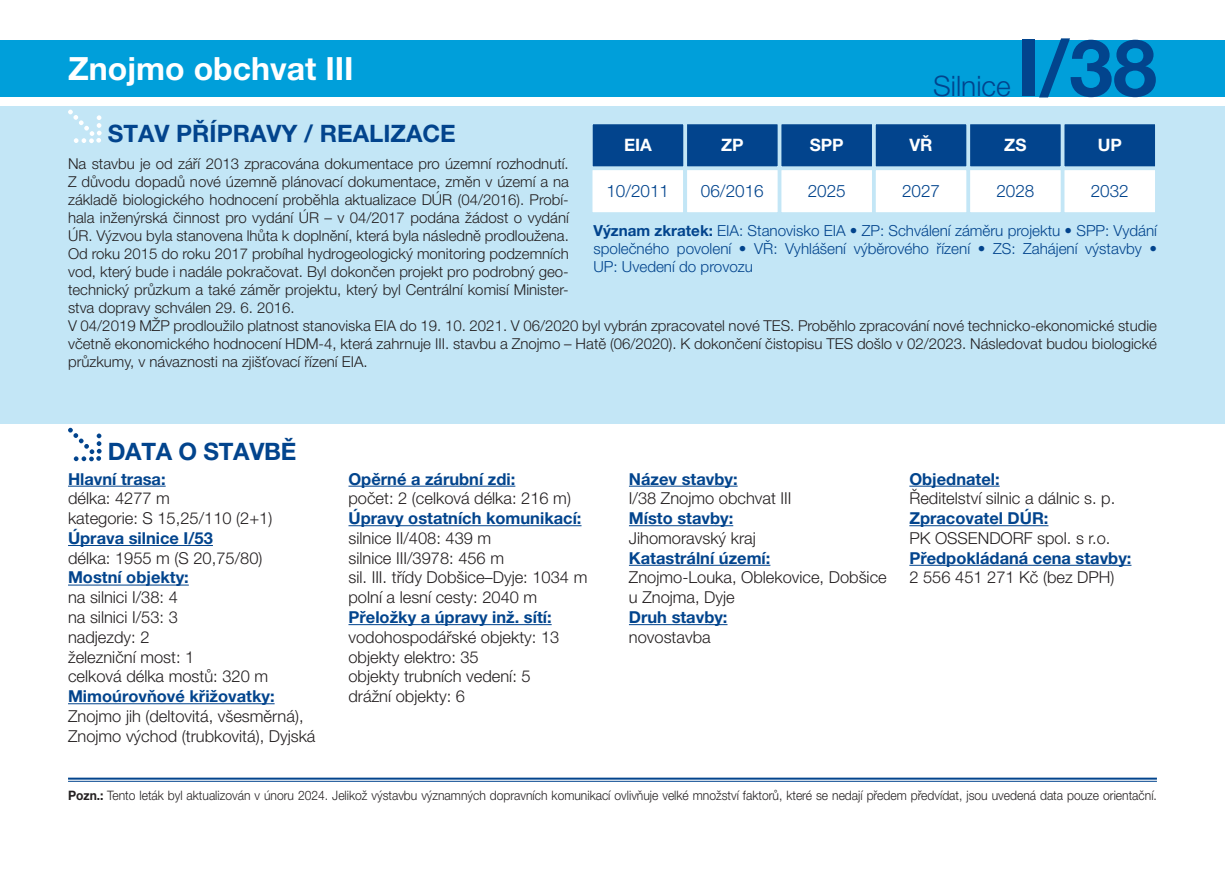
<style>
.page{position:relative;width:1225px;height:874px;background:#fff}
.page>*{position:absolute;margin:0;border:0;box-sizing:border-box;transform-origin:0 0}
.t1{font:700 78.8px "Helvetica Neue LT Pro";color:#02448d}
.t2{font:700 32px "Helvetica Neue LT Pro";color:#fff}
.t3{font:300 28.2px "Helvetica Neue LT Pro";color:#02448d}
.t4{font:700 24px "Helvetica Neue LT Pro";color:#02448d}
.t5{font:300 17.2px "Helvetica Neue LT Pro";color:#02448d}
.t6{font:700 17.2px "Helvetica Neue LT Pro";color:#fff}
.t7{font:300 16.4px/19.8px "Helvetica Neue LT Pro";color:#231f20}
.t8{font:700 16.4px "Helvetica Neue LT Pro";color:#02448d}
.t9{font:300 15.2px/18.2px "Helvetica Neue LT Pro";color:#02448d;text-align:justify}
.t10{font:300 15px/18px "Helvetica Neue LT Pro";color:#231f20;text-align:justify}
.t11{font:300 13px "Helvetica Neue LT Pro";color:#231f20;scale:.93 1}
.s1{font-weight:700}
.s2{font-weight:700;color:#02448d}
</style>
<div class="page">
<div style="left:0;top:106px;width:1225px;height:317px;background:#c3e6f6"></div>
<svg style="left:68px;top:110px;width:34px;height:33px"></svg>
<hr style="left:68px;top:777px;width:1089px;height:2px;background:#02448d">
<hr style="left:68px;top:780px;width:1089px;height:1px;background:#02448d">
<hr style="left:68px;top:485px;width:98px;height:1px;background:#02448d">
<hr style="left:68px;top:545px;width:145px;height:1px;background:#02448d">
<hr style="left:68px;top:584px;width:121px;height:1px;background:#02448d">
<hr style="left:68px;top:703px;width:207px;height:1px;background:#02448d">
<hr style="left:348px;top:485px;width:167px;height:1px;background:#02448d">
<hr style="left:348px;top:525px;width:233px;height:1px;background:#02448d">
<hr style="left:348px;top:624px;width:203px;height:1px;background:#02448d">
<hr style="left:629px;top:485px;width:108px;height:1px;background:#02448d">
<hr style="left:629px;top:525px;width:104px;height:1px;background:#02448d">
<hr style="left:629px;top:564px;width:141px;height:1px;background:#02448d">
<hr style="left:629px;top:624px;width:98px;height:1px;background:#02448d">
<hr style="left:909px;top:485px;width:90px;height:1px;background:#02448d">
<hr style="left:909px;top:525px;width:139px;height:1px;background:#02448d">
<hr style="left:909px;top:564px;width:222px;height:1px;background:#02448d">
<div style="left:0;top:40px;width:1225px;height:56px;background:#009fda"></div>
<svg style="left:68px;top:427px;width:34px;height:34px"></svg>
<div style="left:1063px;top:123px;width:93px;height:44px;background:#02448d"></div>
<div style="left:1062px;top:122px;width:95px;height:46px;border:2px solid #c3e6f6"></div>
<div style="left:875px;top:123px;width:92px;height:44px;background:#02448d"></div>
<div style="left:874px;top:122px;width:94px;height:46px;border:2px solid #c3e6f6"></div>
<div style="left:969px;top:123px;width:92px;height:44px;background:#02448d"></div>
<div style="left:968px;top:122px;width:94px;height:46px;border:2px solid #c3e6f6"></div>
<div style="left:780px;top:123px;width:93px;height:44px;background:#02448d"></div>
<div style="left:779px;top:122px;width:95px;height:46px;border:2px solid #c3e6f6"></div>
<div style="left:686px;top:123px;width:92px;height:44px;background:#02448d"></div>
<div style="left:685px;top:122px;width:94px;height:46px;border:2px solid #c3e6f6"></div>
<div style="left:592px;top:123px;width:92px;height:44px;background:#02448d"></div>
<div style="left:591px;top:122px;width:94px;height:46px;border:2px solid #c3e6f6"></div>
<div style="left:1063px;top:169px;width:93px;height:44px;background:#fff"></div>
<div style="left:1062px;top:168px;width:95px;height:46px;border:2px solid #c3e6f6"></div>
<div style="left:875px;top:169px;width:92px;height:44px;background:#fff"></div>
<div style="left:874px;top:168px;width:94px;height:46px;border:2px solid #c3e6f6"></div>
<div style="left:969px;top:169px;width:92px;height:44px;background:#fff"></div>
<div style="left:968px;top:168px;width:94px;height:46px;border:2px solid #c3e6f6"></div>
<div style="left:780px;top:169px;width:93px;height:44px;background:#fff"></div>
<div style="left:779px;top:168px;width:95px;height:46px;border:2px solid #c3e6f6"></div>
<div style="left:686px;top:169px;width:92px;height:44px;background:#fff"></div>
<div style="left:685px;top:168px;width:94px;height:46px;border:2px solid #c3e6f6"></div>
<div style="left:591px;top:169px;width:93px;height:44px;background:#fff"></div>
<div style="left:590px;top:168px;width:95px;height:46px;border:2px solid #c3e6f6"></div>
<p class="t2" style="left:68px;top:48px;width:287px">Znojmo obchvat III</p>
<p class="t3" style="left:933px;top:69px;width:79px">Silnice</p>
<p class="t1" style="left:1016px;top:19px;width:142px">I/38</p>
<p class="t4" style="left:108px;top:119px;width:350px">STAV PŘÍPRAVY / REALIZACE</p>
<p class="t6" style="left:624px;top:134px;width:29px">EIA</p>
<p class="t6" style="left:721px;top:134px;width:24px">ZP</p>
<p class="t6" style="left:809px;top:134px;width:35px">SPP</p>
<p class="t6" style="left:909px;top:134px;width:25px">VŘ</p>
<p class="t6" style="left:1004px;top:134px;width:24px">ZS</p>
<p class="t6" style="left:1097px;top:134px;width:26px">UP</p>
<p class="t5" style="left:606px;top:180px;width:64px">10/2011</p>
<p class="t5" style="left:701px;top:180px;width:64px">06/2016</p>
<p class="t5" style="left:807px;top:180px;width:40px">2025</p>
<p class="t5" style="left:902px;top:180px;width:40px">2027</p>
<p class="t5" style="left:996px;top:180px;width:40px">2028</p>
<p class="t5" style="left:1090px;top:180px;width:40px">2032</p>
<p class="t10" style="left:68px;top:154px;width:502px">Na stavbu je od září 2013 zpracována dokumentace pro územní rozhodnutí.<br>Z důvodu dopadů nové územně plánovací dokumentace, změn v území a na základě biologického hodnocení proběhla aktualizace DÚR (04/2016). Probí&shy;hala inženýrská činnost pro vydání ÚR – v 04/2017 podána žádost o vydání ÚR. Výzvou byla stanovena lhůta k doplnění, která byla následně prodloužena.</p>
<p class="t10" style="left:68px;top:244px;width:502px">Od roku 2015 do roku 2017 probíhal hydrogeologický monitoring podzemních vod, který bude i nadále pokračovat. Byl dokončen projekt pro podrobný geo&shy;technický průzkum a také záměr projektu, který byl Centrální komisí Minister&shy;stva dopravy schválen 29. 6. 2016.</p>
<p class="t10" style="left:68px;top:316px;width:1090px">V 04/2019 MŽP prodloužilo platnost stanoviska EIA do 19. 10. 2021. V 06/2020 byl vybrán zpracovatel nové TES. Proběhlo zpracování nové technicko-ekonomické studie včetně ekonomického hodnocení HDM-4, která zahrnuje III. stavbu a Znojmo – Hatě (06/2020). K dokončení čistopisu TES došlo v 02/2023. Následovat budou biologické průzkumy, v návaznosti na zjišťovací řízení EIA.</p>
<p class="t9" style="left:593px;top:221px;width:565px"><span class="s1">Význam zkratek:</span> EIA: Stanovisko EIA • ZP: Schválení záměru projektu • SPP: Vydání společného povolení • VŘ: Vyhlášení výběrového řízení • ZS: Zahájení výstavby • UP: Uvedení do provozu</p>
<p class="t4" style="left:108px;top:436px;width:190px">DATA O STAVBĚ</p>
<p class="t8" style="left:68px;top:468px;width:99px">Hlavní trasa:</p>
<p class="t7" style="left:68px;top:488px;width:103px">délka: 4277 m</p>
<p class="t7" style="left:68px;top:507px;width:206px">kategorie: S 15,25/110 (2+1)</p>
<p class="t8" style="left:68px;top:527px;width:146px">Úprava silnice I/53</p>
<p class="t7" style="left:68px;top:547px;width:196px">délka: 1955 m (S 20,75/80)</p>
<p class="t8" style="left:68px;top:567px;width:122px">Mostní objekty:</p>
<p class="t7" style="left:68px;top:586px;width:111px">na silnici I/38: 4</p>
<p class="t7" style="left:68px;top:606px;width:111px">na silnici I/53: 3</p>
<p class="t7" style="left:68px;top:626px;width:83px">nadjezdy: 2</p>
<p class="t7" style="left:68px;top:646px;width:128px">železniční most: 1</p>
<p class="t7" style="left:68px;top:666px;width:202px">celková délka mostů: 320 m</p>
<p class="t8" style="left:68px;top:685px;width:208px">Mimoúrovňové křižovatky:</p>
<p class="t7" style="left:68px;top:705px;width:249px">Znojmo jih (deltovitá, všesměrná),<br>Znojmo východ (trubkovitá), Dyjská</p>
<p class="t8" style="left:348px;top:468px;width:168px">Opěrné a zárubní zdi:</p>
<p class="t7" style="left:348px;top:488px;width:224px">počet: 2 (celková délka: 216 m)</p>
<p class="t8" style="left:348px;top:508px;width:234px">Úpravy ostatních komunikací:</p>
<p class="t7" style="left:348px;top:527px;width:144px">silnice II/408: 439 m</p>
<p class="t7" style="left:348px;top:547px;width:157px">silnice III/3978: 456 m</p>
<p class="t7" style="left:348px;top:567px;width:240px">sil. III. třídy Dobšice–Dyje: 1034 m</p>
<p class="t7" style="left:348px;top:586px;width:190px">polní a lesní cesty: 2040 m</p>
<p class="t8" style="left:348px;top:606px;width:205px">Přeložky a úpravy inž. sítí:</p>
<p class="t7" style="left:348px;top:626px;width:212px">vodohospodářské objekty: 13</p>
<p class="t7" style="left:348px;top:646px;width:132px">objekty elektro: 35</p>
<p class="t7" style="left:348px;top:666px;width:184px">objekty trubních vedení: 5</p>
<p class="t7" style="left:348px;top:685px;width:118px">drážní objekty: 6</p>
<p class="t8" style="left:629px;top:468px;width:110px">Název stavby:</p>
<p class="t7" style="left:629px;top:488px;width:164px">I/38 Znojmo obchvat III<br><span class="s2">Místo stavby:</span></p>
<p class="t7" style="left:629px;top:527px;width:128px">Jihomoravský kraj</p>
<p class="t8" style="left:629px;top:547px;width:143px">Katastrální území:</p>
<p class="t7" style="left:629px;top:567px;width:259px">Znojmo-Louka, Oblekovice, Dobšice u Znojma, Dyje</p>
<p class="t8" style="left:629px;top:606px;width:100px">Druh stavby:</p>
<p class="t7" style="left:629px;top:626px;width:83px">novostavba</p>
<p class="t8" style="left:909px;top:468px;width:92px">Objednatel:</p>
<p class="t7" style="left:909px;top:488px;width:207px">Ředitelství silnic a dálnic s. p.</p>
<p class="t8" style="left:909px;top:508px;width:141px">Zpracovatel DÚR:</p>
<p class="t7" style="left:909px;top:527px;width:203px">PK OSSENDORF spol. s r.o.</p>
<p class="t8" style="left:909px;top:547px;width:224px">Předpokládaná cena stavby:</p>
<p class="t7" style="left:909px;top:567px;width:207px">2 556 451 271 Kč (bez DPH)</p>
<p class="t11" style="left:68px;top:786px;width:1172px"><span class="s1">Pozn.:</span> Tento leták byl aktualizován v únoru 2024. Jelikož výstavbu významných dopravních komunikací ovlivňuje velké množství faktorů, které se nedají předem předvídat, jsou uvedená data pouze orientační.</p>
</div>
